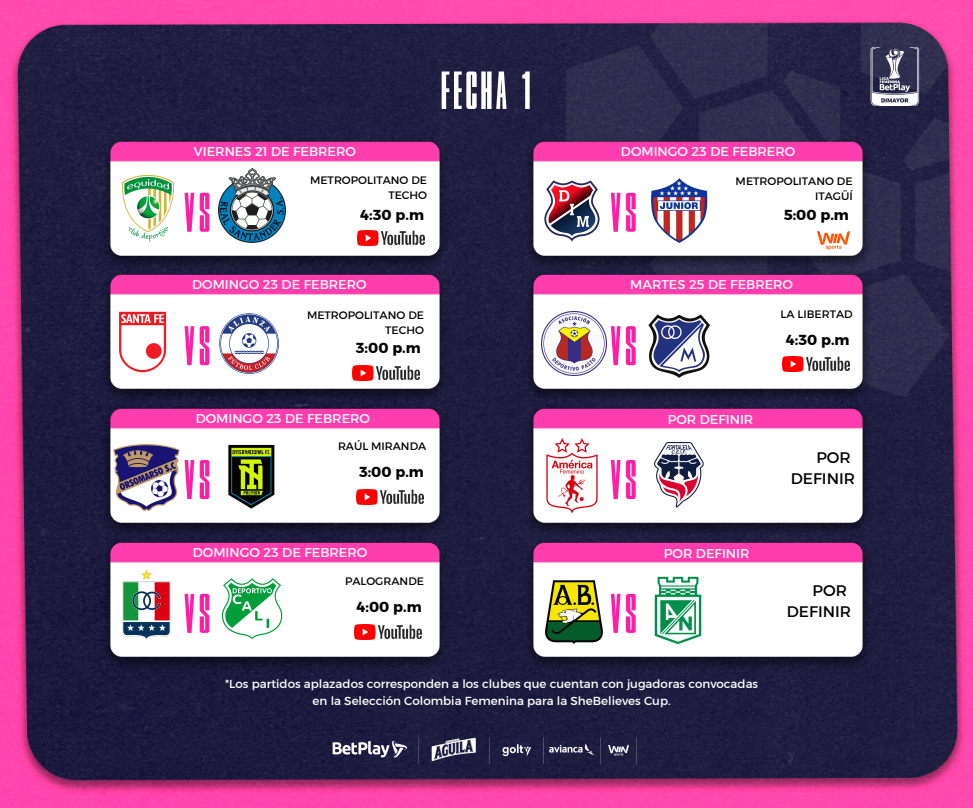
<style>
.page{position:relative;width:973px;height:808px;background:#fff}
.page>*{position:absolute;margin:0;border:0;box-sizing:border-box;transform-origin:0 0}
.t1{font:61.8px "LEMANSCLASSIC Compressed";letter-spacing:.065em;color:#ff1ea5}
.t2{font:53.5px "LEMANSCLASSIC Compressed";letter-spacing:.065em;color:#fff}
.t3{font:15.6px/21.1px "Kief Montaser Regular";color:#000;text-align:right}
.t4{font:14.4px "Kief Montaser Bold";color:#000}
.t5{font:13px "Kief Montaser Regular";color:#fff}
.t6{font:11.9px/16.5px "Kief Montaser Regular";color:#fff;text-align:center}
.t7{font:11px/15px "Kief Montaser Regular";color:#000;text-align:right}
</style>
<div class="page">
<img style="left:0;top:0;width:973px;height:808px">
<img style="left:100px;top:136px;width:349px;height:535px">
<img style="left:523px;top:136px;width:349px;height:535px">
<img style="left:866px;top:47px;width:58px;height:59px">
<img style="left:319px;top:714px;width:335px;height:69px">
<img style="left:544px;top:180px;width:56px;height:61px">
<img style="left:650px;top:572px;width:54px;height:77px">
<img style="left:118px;top:310px;width:49px;height:64px">
<img style="left:122px;top:176px;width:51px;height:66px">
<img style="left:646px;top:314px;width:66px;height:63px">
<img style="left:546px;top:580px;width:56px;height:63px">
<img style="left:218px;top:313px;width:62px;height:61px">
<img style="left:654px;top:443px;width:50px;height:64px">
<img style="left:221px;top:577px;width:61px;height:62px">
<img style="left:541px;top:311px;width:65px;height:64px">
<img style="left:119px;top:570px;width:57px;height:69px">
<img style="left:650px;top:178px;width:58px;height:66px">
<img style="left:218px;top:169px;width:68px;height:73px">
<img style="left:533px;top:437px;width:78px;height:78px">
<img style="left:357px;top:231px;width:67px;height:15px">
<img style="left:353px;top:365px;width:66px;height:15px">
<img style="left:354px;top:624px;width:67px;height:15px">
<img style="left:783px;top:357px;width:67px;height:15px">
<img style="left:219px;top:444px;width:65px;height:66px">
<img style="left:114px;top:444px;width:66px;height:66px">
<img style="left:356px;top:490px;width:67px;height:15px">
<img style="left:818px;top:231px;width:31px;height:18px">
<h4 class="t2" style="left:441px;top:61px;width:91px">FECHA 1</h4>
<p class="t5" style="left:194px;top:143px;width:164px">VIERNES 21 DE FEBRERO</p>
<p class="t5" style="left:621px;top:143px;width:176px">DOMINGO 23 DE FEBRERO</p>
<p class="t1" style="left:184px;top:176px;width:28px">vs</p>
<p class="t7" style="left:310px;top:173px;width:119px">METROPOLITANO DE<br>TECHO</p>
<h5 class="t4" style="left:360px;top:206px;width:65px">4:30 p.m</h5>
<p class="t1" style="left:610px;top:176px;width:28px">vs</p>
<p class="t7" style="left:735px;top:173px;width:119px">METROPOLITANO DE<br>ITAGÜÍ</p>
<p class="t4" style="left:783px;top:206px;width:67px">5:00 p.m</p>
<h5 class="t5" style="left:192px;top:277px;width:176px">DOMINGO 23 DE FEBRERO</h5>
<p class="t5" style="left:630px;top:277px;width:164px">MARTES 25 DE FEBRERO</p>
<p class="t7" style="left:307px;top:308px;width:119px">METROPOLITANO DE<br>TECHO</p>
<p class="t1" style="left:184px;top:309px;width:28px">vs</p>
<h5 class="t1" style="left:610px;top:309px;width:28px">vs</h5>
<p class="t4" style="left:356px;top:339px;width:66px">3:00 p.m</p>
<p class="t5" style="left:196px;top:410px;width:176px">DOMINGO 23 DE FEBRERO</p>
<p class="t7" style="left:338px;top:439px;width:90px">RAÚL MIRANDA</p>
<p class="t1" style="left:184px;top:443px;width:28px">vs</p>
<p class="t1" style="left:610px;top:443px;width:28px">vs</p>
<p class="t4" style="left:359px;top:463px;width:66px">3:00 p.m</p>
<p class="t5" style="left:193px;top:544px;width:176px">DOMINGO 23 DE FEBRERO</p>
<p class="t1" style="left:184px;top:577px;width:28px">vs</p>
<p class="t7" style="left:345px;top:574px;width:81px">PALOGRANDE</p>
<p class="t4" style="left:357px;top:598px;width:66px">4:00 p.m</p>
<p class="t1" style="left:610px;top:577px;width:28px">vs</p>
<p class="t5" style="left:668px;top:412px;width:87px">POR DEFINIR</p>
<h5 class="t5" style="left:664px;top:545px;width:87px">POR DEFINIR</h5>
<p class="t6" style="left:225px;top:676px;width:534px">*Los partidos aplazados corresponden a los clubes que cuentan con jugadoras convocadas en la Selección Colombia Femenina para la SheBelieves Cup.</p>
<p class="t7" style="left:780px;top:306px;width:74px">LA LIBERTAD</p>
<h4 class="t4" style="left:786px;top:331px;width:65px">4:30 p.m</h4>
<h4 class="t3" style="left:790px;top:446px;width:66px">POR<br>DEFINIR</h4>
<p class="t3" style="left:787px;top:580px;width:66px">POR<br>DEFINIR</p>
</div>
